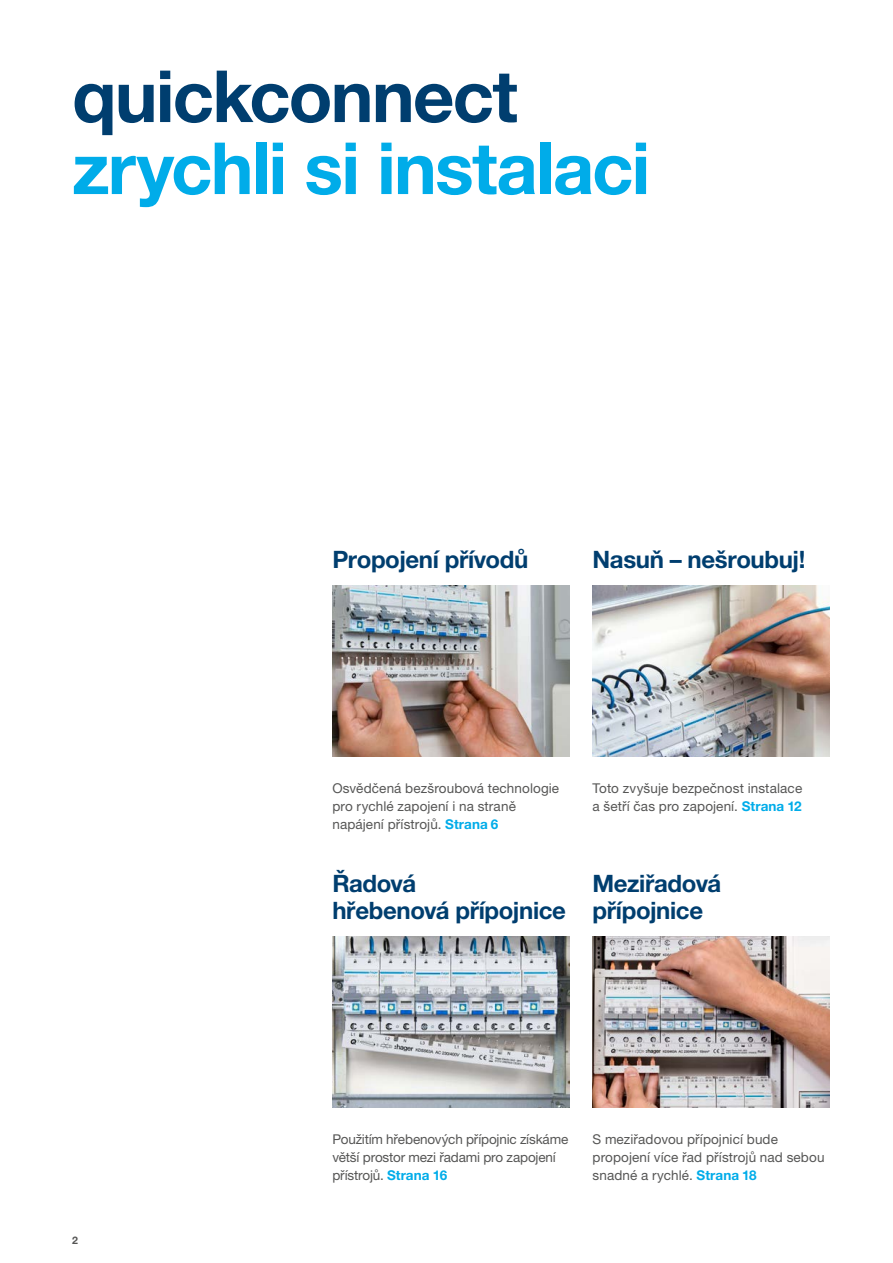
<style>
.page{position:relative;width:893px;height:1263px;background:#fff}
.page>*{position:absolute;margin:0;border:0;box-sizing:border-box;transform-origin:0 0}
.hager_Headline_48pt_48pt_bold{font:700 72px "Helvetica Neue LTW1 G";letter-spacing:-.025em;color:#00ace9}
.hager_Headline_48pt_48pt_bold-2{font:700 72px "Helvetica Neue LTW1 G";letter-spacing:-.025em;color:#003e6f}
.hager_Headline_16pt_18pt_bold{font:700 24px/27px "Helvetica Neue LTW1 G";letter-spacing:-.015em;color:#003e6f}
.hager_Copy_text_9pt_12pt_roman{font:13.5px/18px "Helvetica Neue LTW1 G";letter-spacing:.005em;color:#565655}
.t1{font:700 10.5px "Helvetica Neue LTW1 G";color:#565655}
.s1{font-weight:700;color:#00ace9}
</style>
<div class="page">
<img style="left:592px;top:937px;width:237px;height:171px">
<img style="left:592px;top:586px;width:237px;height:171px">
<img style="left:332px;top:937px;width:237px;height:171px">
<img style="left:332px;top:586px;width:237px;height:171px">
<p class="hager_Headline_48pt_48pt_bold-2" style="left:72px;top:52px;width:447px">quickconnect</p>
<p class="hager_Headline_48pt_48pt_bold" style="left:72px;top:124px;width:579px">zrychli si instalaci</p>
<p class="t1" style="left:72px;top:1233px;width:7px">2</p>
<p class="hager_Headline_16pt_18pt_bold" style="left:332px;top:545px;width:197px">Propojení přívodů</p>
<p class="hager_Headline_16pt_18pt_bold" style="left:592px;top:545px;width:214px">Nasuň – nešroubuj!</p>
<p class="hager_Copy_text_9pt_12pt_roman" style="left:332px;top:779px;width:228px">Osvědčená bezšroubová technologie pro rychlé zapojení i na straně napájení přístrojů. <span class="s1">Strana 6</span></p>
<p class="hager_Headline_16pt_18pt_bold" style="left:332px;top:869px;width:235px">Řadová<br>hřebenová přípojnice</p>
<p class="hager_Copy_text_9pt_12pt_roman" style="left:592px;top:779px;width:211px">Toto zvyšuje bezpečnost instalace a šetří čas pro zapojení. <span class="s1">Strana 12</span></p>
<p class="hager_Headline_16pt_18pt_bold" style="left:592px;top:869px;width:130px">Meziřadová přípojnice</p>
<p class="hager_Copy_text_9pt_12pt_roman" style="left:332px;top:1130px;width:237px">Použitím hřebenových přípojnic získáme větší prostor mezi řadami pro zapojení přístrojů. <span class="s1">Strana 16</span></p>
<p class="hager_Copy_text_9pt_12pt_roman" style="left:592px;top:1130px;width:234px">S meziřadovou přípojnicí bude propojení více řad přístrojů nad sebou snadné a rychlé. <span class="s1">Strana 18</span></p>
</div>
